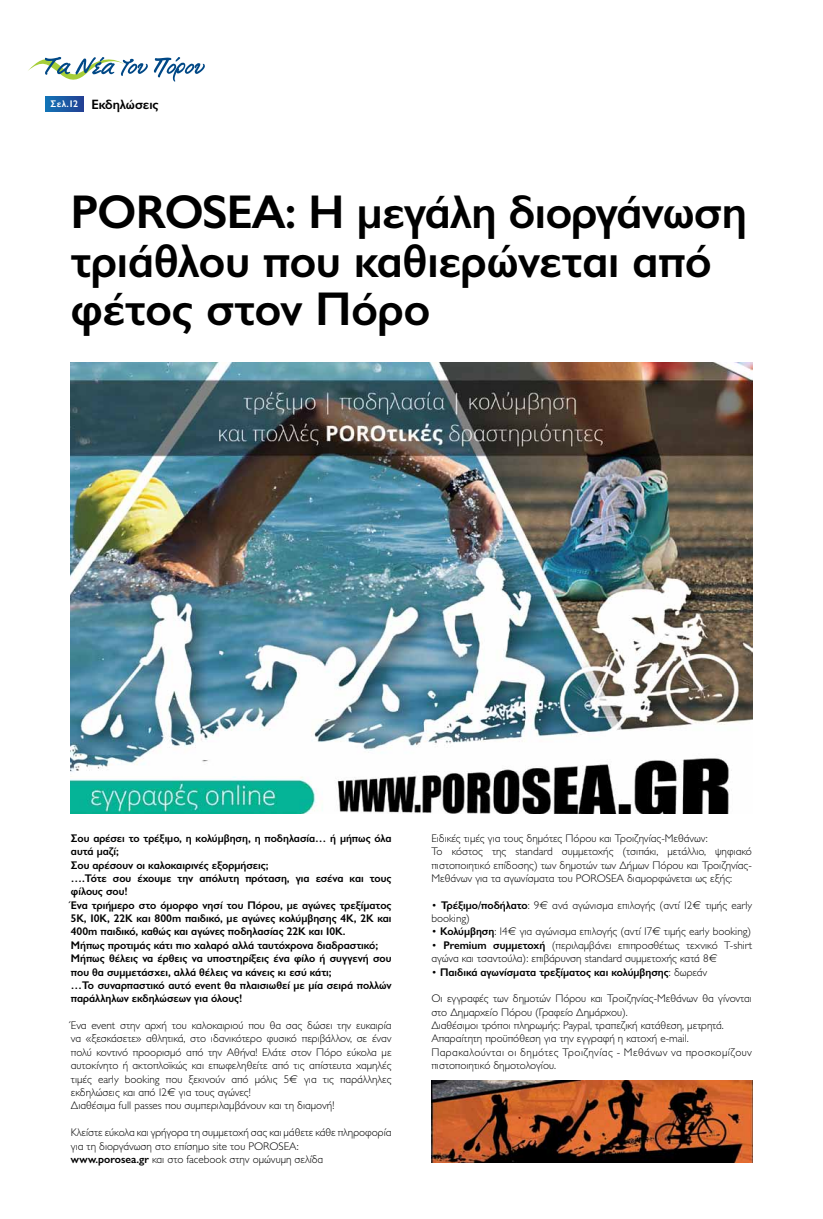
<style>
.page{position:relative;width:823px;height:1219px;background:#fff}
.page>*{position:absolute;margin:0;border:0;box-sizing:border-box;transform-origin:0 0}
.t1{font:600 47.6px/48.5px "Gill Sans Hel";letter-spacing:-.01em;color:#000}
.t2{font:600 13.6px "Gill Sans Hel";color:#000}
.t3{font:300 11.1px/13.4px "Gill Sans Hel";color:#000}
.t4{font:600 11.1px/13.4px "Gill Sans Hel";color:#000}
.s1{font-weight:600}
.s2{font-weight:300}
</style>
<div class="page">
<svg style="left:45px;top:97px;width:39px;height:14px"></svg>
<svg style="left:28px;top:56px;width:120px;height:24px"></svg>
<svg style="left:154px;top:57px;width:51px;height:25px"></svg>
<img style="left:71px;top:363px;width:680px;height:451px">
<img style="left:431px;top:1080px;width:320px;height:82px">
<p class="t2" style="left:51px;top:97px;width:109px"><sup>Σελ.</sup> <sup>12</sup> Εκδηλώσεις</p>
<h1 class="t1" style="left:71px;top:189px;width:677px">POROSEA: Η μεγάλη διοργάνωση τριάθλου που καθιερώνεται από φέτος στον Πόρο</h1>
<p class="t4" style="left:71px;top:831px;width:322px">Σου αρέσει το τρέξιμο, η κολύμβηση, η ποδηλασία… ή μήπως όλα αυτά μαζί;<br>Σου αρέσουν οι καλοκαιρινές εξορμήσεις;<br>….Τότε σου έχουμε την απόλυτη πρόταση, για εσένα και τους φίλους σου!<br>Ένα τριήμερο στο όμορφο νησί του Πόρου, με αγώνες τρεξίματος 5K, 10K, 22K και 800m παιδικό, με αγώνες κολύμβησης 4K, 2Κ και 400m παιδικό, καθώς και αγώνες ποδηλασίας 22K και 10Κ.<br>Μήπως προτιμάς κάτι πιο χαλαρό αλλά ταυτόχρονα διαδραστικό; Μήπως θέλεις να έρθεις να υποστηρίξεις ένα φίλο ή συγγενή σου που θα συμμετάσχει, αλλά θέλεις να κάνεις κι εσύ κάτι;<br>…Το συναρπαστικό αυτό event θα πλαισιωθεί με μία σειρά πολλών παράλληλων εκδηλώσεων για όλους!</p>
<p class="t3" style="left:71px;top:1019px;width:322px">Ένα event στην αρχή του καλοκαιριού που θα σας δώσει την ευκαιρία να «ξεσκάσετε» αθλητικά, στο ιδανικότερο φυσικό περιβάλλον, σε έναν πολύ κοντινό προορισμό από την Αθήνα! Ελάτε στον Πόρο εύκολα με αυτοκίνητο ή ακτοπλοϊκώς και επωφεληθείτε από τις απίστευτα χαμηλές τιμές early booking που ξεκινούν από μόλις 5€ για τις παράλληλες εκδηλώσεις και από 12€ για τους αγώνες!<br>Διαθέσιμα full passes που συμπεριλαμβάνουν και τη διαμονή!</p>
<p class="t3" style="left:71px;top:1126px;width:322px">Κλείστε εύκολα και γρήγορα τη συμμετοχή σας και μάθετε κάθε πληροφορία για τη διοργάνωση στο επίσημο site του POROSEA:<br><span class="s1">www.porosea.gr</span> και στο facebook στην ομώνυμη σελίδα</p>
<p class="t3" style="left:431px;top:831px;width:322px">Ειδικές τιμές για τους δημότες Πόρου και Τροιζηνίας-Μεθάνων:<br>Το κόστος της standard συμμετοχής (τσιπάκι, μετάλλιο, ψηφιακό πιστοποιητικό επίδοσης) των δημοτών των Δήμων Πόρου και Τροιζηνίας-Μεθάνων για τα αγωνίσματα του POROSEA διαμορφώνεται ως εξής:</p>
<p class="t3" style="left:431px;top:898px;width:322px">• <span class="s1">Τρέξιμο/ποδήλατο</span>: 9€ ανά αγώνισμα επιλογής (αντί 12€ τιμής early booking)</p>
<p class="t3" style="left:431px;top:925px;width:321px">• <span class="s1">Κολύμβηση</span>: 14€ για αγώνισμα επιλογής (αντί 17€ τιμής early booking)</p>
<p class="t3" style="left:431px;top:938px;width:322px">• <span class="s1">Premium συμμετοχή</span> (περιλαμβάνει επιπροσθέτως τεχνικό T-shirt αγώνα και τσαντούλα): επιβάρυνση standard συμμετοχής κατά 8€</p>
<p class="t4" style="left:431px;top:965px;width:277px"><span class="s2">•</span> Παιδικά αγωνίσματα τρεξίματος και κολύμβησης<span class="s2">: δωρεάν</span></p>
<p class="t3" style="left:431px;top:992px;width:322px">Οι εγγραφές των δημοτών Πόρου και Τροιζηνίας-Μεθάνων θα γίνονται στο Δημαρχείο Πόρου (Γραφείο Δημάρχου).<br>Διαθέσιμοι τρόποι πληρωμής: Paypal, τραπεζική κατάθεση, μετρητά.<br>Απαραίτητη προϋπόθεση για την εγγραφή η κατοχή e-mail.<br>Παρακαλούνται οι δημότες Τροιζηνίας - Μεθάνων να προσκομίζουν πιστοποιητικό δημοτολογίου.</p>
</div>
